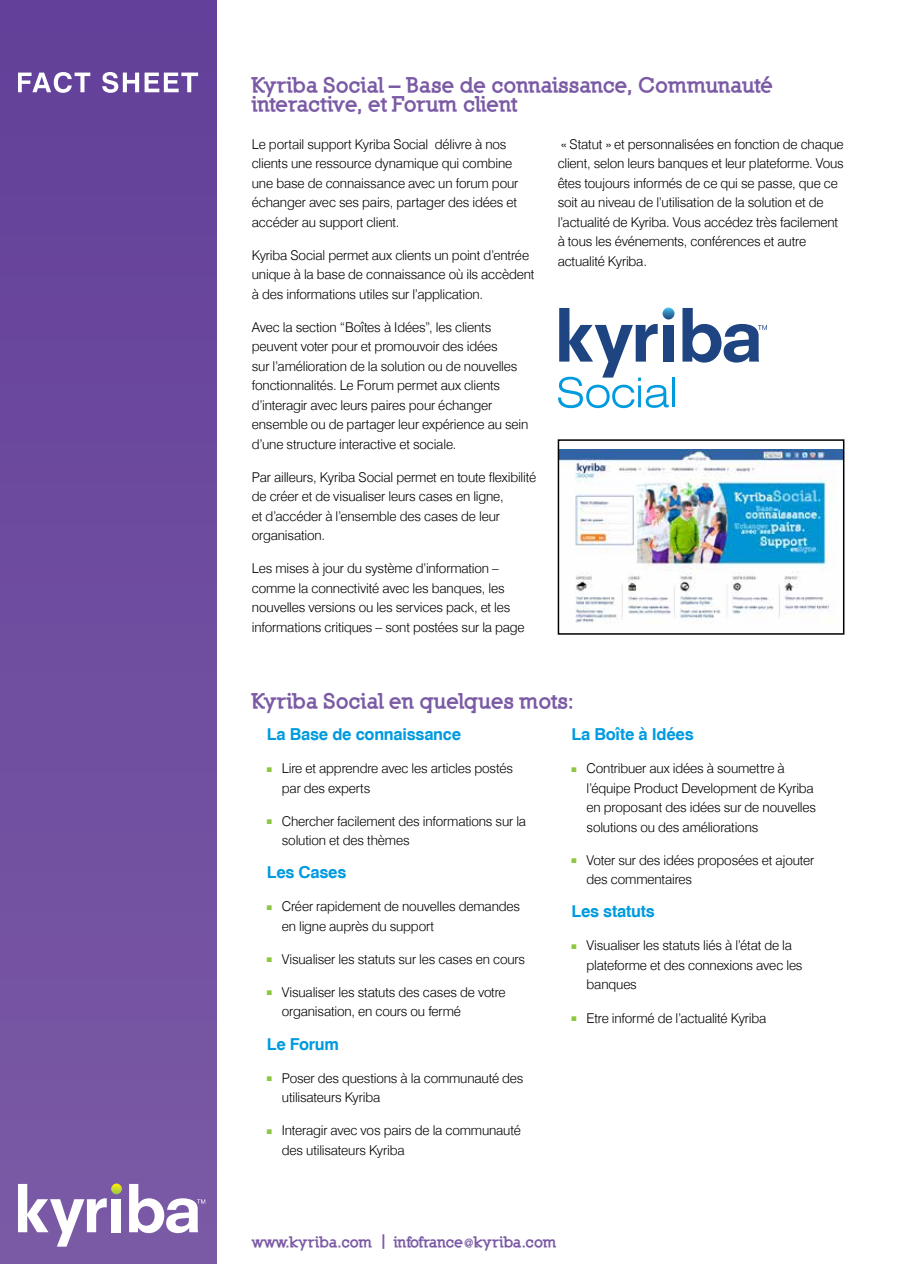
<style>
.page{position:relative;width:897px;height:1264px;background:#fff}
.page>*{position:absolute;margin:0;border:0;box-sizing:border-box;transform-origin:0 0}
.t1{font:900 21px/19.5px "Nilland";letter-spacing:-.01em;color:#7b5aa5}
.t2{font:700 16.5px "Swiss 721 BT";letter-spacing:-.015em;color:#009bdf}
.t3{font:900 15px "Nilland";color:#7b5aa5}
.t4{font:300 13.5px/19.5px "Swiss 721 BT";letter-spacing:-.01em;color:#000}
.s1{color:#8dc63f}
</style>
<div class="page">
<div style="left:0;top:0;width:216px;height:1264px;background:#6e4c9f"></div>
<svg style="left:18px;top:72px;width:72px;height:21px"></svg>
<svg style="left:102px;top:72px;width:96px;height:21px"></svg>
<svg style="left:18px;top:1183px;width:104px;height:63px"></svg>
<svg style="left:129px;top:1184px;width:76px;height:49px"></svg>
<hr style="left:672px;top:377px;width:3px;height:30px;background:#009bdf">
<svg style="left:558px;top:307px;width:116px;height:101px"></svg>
<svg style="left:682px;top:308px;width:85px;height:54px"></svg>
<img style="left:560px;top:450px;width:281px;height:173px">
<div style="left:557px;top:439px;width:287px;height:196px;border:2px solid #000"></div>
<h1 class="t1" style="left:252px;top:75px;width:523px">Kyriba Social – Base de connaissance, Communauté interactive, et Forum client</h1>
<p class="t4" style="left:252px;top:134px;width:268px">Le portail support Kyriba Social délivre à nos clients une ressource dynamique qui combine une base de connaissance avec un forum pour échanger avec ses pairs, partager des idées et accéder au support client.</p>
<p class="t4" style="left:252px;top:245px;width:284px">Kyriba Social permet aux clients un point d’entrée unique à la base de connaissance où ils accèdent à des informations utiles sur l’application.</p>
<p class="t4" style="left:252px;top:317px;width:278px">Avec la section “Boîtes à Idées”, les clients peuvent voter pour et promouvoir des idées<br>sur l’amélioration de la solution ou de nouvelles fonctionnalités. Le Forum permet aux clients d’interagir avec leurs paires pour échanger ensemble ou de partager leur expérience au sein d’une structure interactive et sociale.</p>
<p class="t4" style="left:252px;top:467px;width:286px">Par ailleurs, Kyriba Social permet en toute flexibilité de créer et de visualiser leurs cases en ligne,<br>et d’accéder à l’ensemble des cases de leur organisation.</p>
<p class="t4" style="left:252px;top:558px;width:274px">Les mises à jour du système d’information – comme la connectivité avec les banques, les nouvelles versions ou les services pack, et les informations critiques – sont postées sur la page</p>
<p class="t4" style="left:557px;top:134px;width:288px">« Statut » et personnalisées en fonction de chaque client, selon leurs banques et leur plateforme. Vous êtes toujours informés de ce qui se passe, que ce soit au niveau de l’utilisation de la solution et de l’actualité de Kyriba. Vous accédez très facilement à tous les événements, conférences et autre actualité Kyriba.</p>
<h1 class="t1" style="left:252px;top:691px;width:323px">Kyriba Social en quelques mots:</h1>
<p class="t2" style="left:267px;top:724px;width:196px">La Base de connaissance</p>
<p class="t4" style="left:282px;top:759px;width:232px;text-indent:-15px"><span class="s1">■</span> Lire et apprendre avec les articles postés par des experts</p>
<p class="t4" style="left:282px;top:811px;width:246px;text-indent:-15px"><span class="s1">■</span> Chercher facilement des informations sur la solution et des thèmes</p>
<p class="t2" style="left:267px;top:862px;width:81px">Les Cases</p>
<p class="t4" style="left:282px;top:897px;width:240px;text-indent:-15px"><span class="s1">■</span> Créer rapidement de nouvelles demandes en ligne auprès du support</p>
<p class="t4" style="left:267px;top:949px;width:260px"><span class="s1">■</span> Visualiser les statuts sur les cases en cours</p>
<p class="t4" style="left:282px;top:982px;width:225px;text-indent:-15px"><span class="s1">■</span> Visualiser les statuts des cases de votre organisation, en cours ou fermé</p>
<p class="t2" style="left:267px;top:1033px;width:74px">Le Forum</p>
<p class="t4" style="left:282px;top:1068px;width:243px;text-indent:-15px"><span class="s1">■</span> Poser des questions à la communauté des utilisateurs Kyriba</p>
<p class="t4" style="left:282px;top:1120px;width:240px;text-indent:-15px"><span class="s1">■</span> Interagir avec vos pairs de la communauté des utilisateurs Kyriba</p>
<p class="t2" style="left:571px;top:724px;width:124px">La Boîte à Idées</p>
<p class="t4" style="left:586px;top:759px;width:231px;text-indent:-15px"><span class="s1">■</span> Contribuer aux idées à soumettre à l’équipe Product Development de Kyriba en proposant des idées sur de nouvelles solutions ou des améliorations</p>
<p class="t4" style="left:586px;top:850px;width:229px;text-indent:-15px"><span class="s1">■</span> Voter sur des idées proposées et ajouter des commentaires</p>
<p class="t2" style="left:571px;top:901px;width:85px">Les statuts</p>
<p class="t4" style="left:586px;top:936px;width:217px;text-indent:-15px"><span class="s1">■</span> Visualiser les statuts liés à l’état de la plateforme et des connexions avec les banques</p>
<p class="t4" style="left:571px;top:1008px;width:196px"><span class="s1">■</span> Etre informé de l’actualité Kyriba</p>
<p class="t3" style="left:252px;top:1232px;width:306px">www.kyriba.com | infofrance@kyriba.com</p>
</div>
